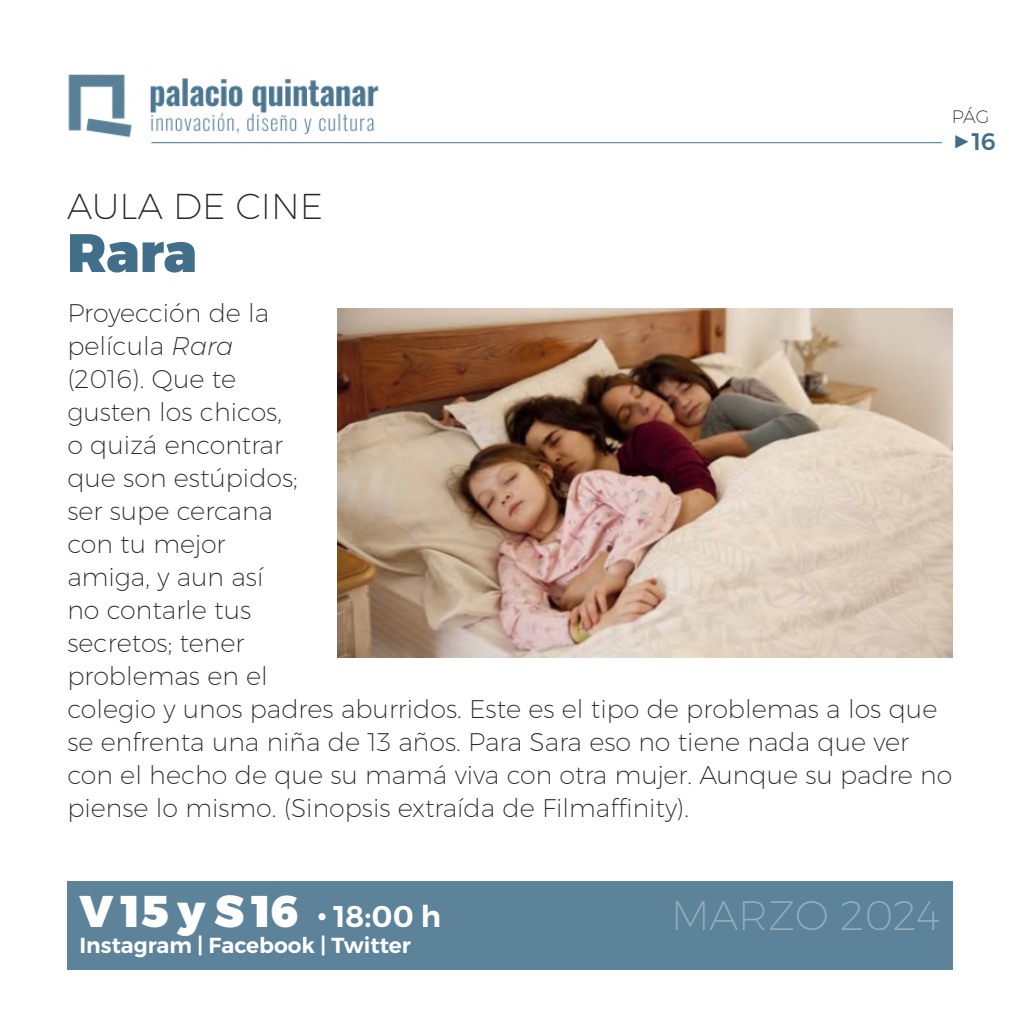
<style>
.page{position:relative;width:1021px;height:1021px;background:#fff}
.page>*{position:absolute;margin:0;border:0;box-sizing:border-box;transform-origin:0 0}
.t1{font:900 54px "Montserrat";color:#416f89}
.t2{font:900 44.4px "Montserrat";color:#fff}
.t3{font:200 41.1px "Montserrat";color:#93adbb}
.t4{font:200 36px "Montserrat";color:#272526}
.t5{font:200 25.5px/33px "Montserrat";color:#272526}
.t6{font:500 24px "Montserrat";color:#416f89}
.t7{font:600 21.6px "Montserrat";color:#fff}
.t8{font:200 18px "Montserrat";color:#272526}
.s1{font-weight:800;font-size:31.2px}
.s2{font-style:italic}
.s3{font-weight:600;font-size:30px}
</style>
<div class="page">
<img style="left:68px;top:74px;width:316px;height:70px">
<div style="left:67px;top:881px;width:885px;height:88px;background:#5c8399"></div>
<img style="left:337px;top:309px;width:615px;height:348px">
<hr style="left:151px;top:142px;width:790px;height:1px;background:#416f89">
<p class="t8" style="left:951px;top:110px;width:39px">PÁG</p>
<p class="t6" style="left:951px;top:128px;width:46px"><span class="s1">▶</span>16</p>
<p class="t4" style="left:67px;top:192px;width:257px">AULA DE CINE</p>
<p class="t1" style="left:67px;top:232px;width:131px">Rara</p>
<p class="t5" style="left:67px;top:298px;width:886px">Proyección de la<br>película <span class="s2">Rara<br></span>(2016). Que te<br>gusten los chicos,<br>o quizá encontrar<br>que son estúpidos;<br>ser supe cercana<br>con tu mejor<br>amiga, y aun así<br>no contarle tus<br>secretos; tener<br>problemas en el<br>colegio y unos padres aburridos. Este es el tipo de problemas a los que se enfrenta una niña de 13 años. Para Sara eso no tiene nada que ver con el hecho de que su mamá viva con otra mujer. Aunque su padre no piense lo mismo. (Sinopsis extraída de Filmaffinity).</p>
<p class="t2" style="left:79px;top:894px;width:363px">V 15 y S 16 <span class="s3">• 18:00 h</span></p>
<p class="t3" style="left:671px;top:899px;width:270px">MARZO 2024</p>
<p class="t7" style="left:79px;top:937px;width:333px">Instagram | Facebook | Twitter</p>
</div>
